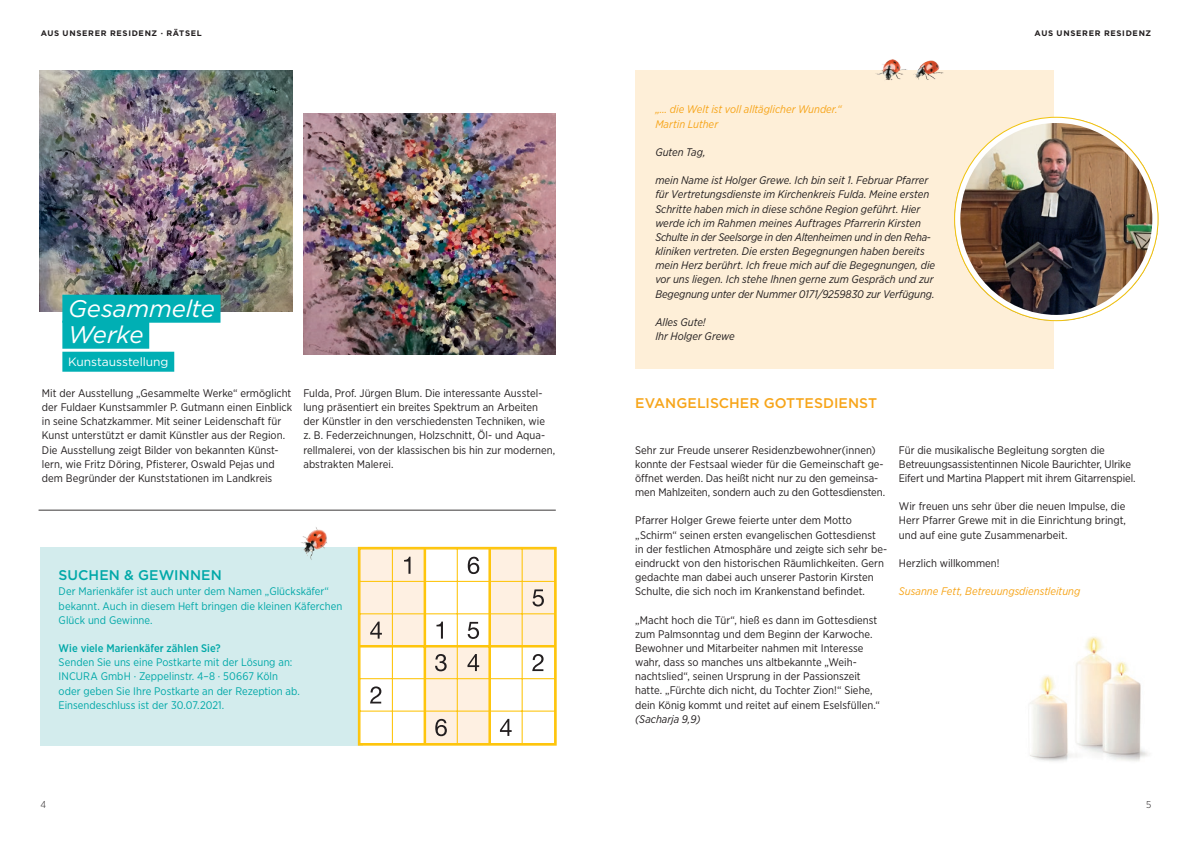
<style>
.page{position:relative;width:1191px;height:842px;background:#fff}
.page>*{position:absolute;margin:0;border:0;box-sizing:border-box;transform-origin:0 0}
.t1{font:italic 24px/26px "Gotham";letter-spacing:-.005em;color:#fff}
.t2{font:500 14px "Gotham";letter-spacing:.005em;color:#f7a51a}
.t3{font:500 14px "Gotham";letter-spacing:.01em;color:#00b6b5}
.t4{font:12px "Gotham";letter-spacing:-.005em;color:#fff}
.t5{font:11px/14.2px "Gotham Narrow";color:#231f20}
.t6{font:italic 11px/14.2px "Gotham Narrow";color:#231f20}
.t7{font:11px/14.2px "Gotham Narrow";color:#00b6b5}
.t8{font:italic 11px/14.2px "Gotham Narrow";color:#f7a51a}
.t9{font:500 11px "Gotham Narrow";letter-spacing:.005em;color:#00b6b5}
.t10{font:300 10px "Gotham Narrow";color:#231f20}
.t11{font:700 8px "Gotham";letter-spacing:.085em;color:#231f20}
</style>
<div class="page">
<div style="left:635px;top:71px;width:418px;height:298px;background:#feefd8"></div>
<img style="left:954px;top:117px;width:204px;height:204px;border-radius:102px">
<div style="left:954px;top:117px;width:204px;height:204px;border:6px solid #fff;border-radius:50%"></div>
<img style="left:40px;top:71px;width:252px;height:241px">
<img style="left:303px;top:113px;width:253px;height:241px">
<hr style="left:39px;top:510px;width:517px;height:1px;background:#231f20">
<div style="left:40px;top:547px;width:323px;height:199px;background:#d3eced"></div>
<img style="left:301px;top:527px;width:26px;height:33px">
<div style="left:360px;top:549px;width:65px;height:97px;background:#fef0e2"></div>
<div style="left:490px;top:549px;width:64px;height:97px;background:#fef0e2"></div>
<div style="left:360px;top:646px;width:65px;height:97px;background:#fff"></div>
<div style="left:425px;top:646px;width:65px;height:97px;background:#fef0e2"></div>
<svg style="left:404px;top:557px;width:6px;height:17px"></svg>
<svg style="left:468px;top:557px;width:11px;height:17px"></svg>
<svg style="left:532px;top:589px;width:12px;height:17px"></svg>
<svg style="left:370px;top:622px;width:12px;height:17px"></svg>
<svg style="left:436px;top:622px;width:7px;height:17px"></svg>
<svg style="left:467px;top:622px;width:12px;height:17px"></svg>
<svg style="left:435px;top:654px;width:11px;height:17px"></svg>
<svg style="left:467px;top:654px;width:12px;height:17px"></svg>
<svg style="left:532px;top:654px;width:11px;height:17px"></svg>
<svg style="left:370px;top:686px;width:11px;height:17px"></svg>
<svg style="left:435px;top:719px;width:12px;height:17px"></svg>
<svg style="left:500px;top:719px;width:11px;height:17px"></svg>
<hr style="left:360px;top:581px;width:194px;height:1px;background:#fec50d">
<hr style="left:360px;top:613px;width:194px;height:1px;background:#fec50d">
<hr style="left:360px;top:678px;width:194px;height:1px;background:#fec50d">
<hr style="left:360px;top:710px;width:194px;height:2px;background:#fec50d">
<hr style="left:392px;top:549px;width:1px;height:194px;background:#fec50d">
<hr style="left:457px;top:549px;width:1px;height:194px;background:#fec50d">
<hr style="left:521px;top:549px;width:2px;height:194px;background:#fec50d">
<hr style="left:423px;top:549px;width:3px;height:194px;background:#fec50d">
<hr style="left:488px;top:549px;width:3px;height:194px;background:#fec50d">
<hr style="left:360px;top:645px;width:194px;height:2px;background:#fec50d">
<div style="left:358px;top:547px;width:199px;height:199px;border:2px solid #fec50d"></div>
<div style="left:62px;top:295px;width:158px;height:28px;background:#00afb4"></div>
<div style="left:62px;top:321px;width:87px;height:28px;background:#00afb4"></div>
<div style="left:62px;top:352px;width:112px;height:20px;background:#00afb4"></div>
<img style="left:1030px;top:636px;width:118px;height:126px">
<img style="left:873px;top:59px;width:76px;height:21px">
<p class="t11" style="left:41px;top:27px;width:163px">AUS UNSERER RESIDENZ · RÄTSEL</p>
<h1 class="t1" style="left:68px;top:295px;width:148px">Gesammelte<br>Werke</h1>
<p class="t4" style="left:68px;top:354px;width:102px">Kunstausstellung</p>
<p class="t5" style="left:42px;top:386px;width:252px">Mit der Ausstellung „Gesammelte Werke“ ermöglicht der Fuldaer Kunstsammler P. Gutmann einen Einblick in seine Schatzkammer. Mit seiner Leidenschaft für Kunst unterstützt er damit Künstler aus der Region.<br>Die Ausstellung zeigt Bilder von bekannten Künst&shy;lern, wie Fritz Döring, Pfisterer, Oswald Pejas und dem Begründer der Kunststationen im Landkreis</p>
<p class="t5" style="left:303px;top:386px;width:253px">Fulda, Prof. Jürgen Blum. Die interessante Ausstel&shy;lung präsentiert ein breites Spektrum an Arbeiten der Künstler in den verschiedensten Techniken, wie<br>z. B. Federzeichnungen, Holzschnitt, Öl- und Aqua&shy;rellmalerei, von der klassischen bis hin zur modernen, abstrakten Malerei.</p>
<p class="t3" style="left:59px;top:566px;width:165px">SUCHEN &amp; GEWINNEN</p>
<p class="t7" style="left:59px;top:584px;width:285px">Der Marienkäfer ist auch unter dem Namen „Glückskäfer“ bekannt. Auch in diesem Heft bringen die kleinen Käferchen<br>Glück und Gewinne.</p>
<p class="t9" style="left:59px;top:641px;width:163px">Wie viele Marienkäfer zählen Sie?</p>
<p class="t7" style="left:59px;top:655px;width:243px">Senden Sie uns eine Postkarte mit der Lösung an:<br>INCURA GmbH · Zeppelinstr. 4–8 · 50667 Köln oder geben Sie Ihre Postkarte an der Rezeption ab.<br>Einsendeschluss ist der 30.07.2021.</p>
<p class="t8" style="left:655px;top:102px;width:188px">„… die Welt ist voll alltäglicher Wunder.“<br>Martin Luther</p>
<p class="t6" style="left:655px;top:145px;width:52px">Guten Tag,</p>
<p class="t6" style="left:655px;top:173px;width:281px">mein Name ist Holger Grewe. Ich bin seit 1. Februar Pfarrer für Vertretungsdienste im Kirchenkreis Fulda. Meine ersten Schritte haben mich in diese schöne Region geführt. Hier werde ich im Rahmen meines Auftrages Pfarrerin Kirsten Schulte in der Seelsorge in den Altenheimen und in den Reha&shy;kliniken vertreten. Die ersten Begegnungen haben bereits mein Herz berührt. Ich freue mich auf die Begegnungen, die vor uns liegen. Ich stehe Ihnen gerne zum Gespräch und zur Begegnung unter der Nummer 0171/9259830 zur Verfügung.</p>
<p class="t6" style="left:655px;top:315px;width:81px">Alles Gute!<br>Ihr Holger Grewe</p>
<p class="t2" style="left:635px;top:394px;width:244px">EVANGELISCHER GOTTESDIENST</p>
<p class="t11" style="left:1034px;top:27px;width:118px">AUS UNSERER RESIDENZ</p>
<p class="t5" style="left:635px;top:442px;width:251px">Sehr zur Freude unserer Residenzbewohner(innen) konnte der Festsaal wieder für die Gemeinschaft ge&shy;öffnet werden. Das heißt nicht nur zu den gemeinsa&shy;men Mahlzeiten, sondern auch zu den Gottesdiensten.</p>
<p class="t5" style="left:635px;top:513px;width:253px">Pfarrer Holger Grewe feierte unter dem Motto „Schirm“ seinen ersten evangelischen Gottesdienst<br>in der festlichen Atmosphäre und zeigte sich sehr be&shy;eindruckt von den historischen Räumlichkeiten. Gern gedachte man dabei auch unserer Pastorin Kirsten Schulte, die sich noch im Krankenstand befindet.</p>
<p class="t5" style="left:635px;top:612px;width:246px">„Macht hoch die Tür“, hieß es dann im Gottesdienst zum Palmsonntag und dem Beginn der Karwoche.<br>Bewohner und Mitarbeiter nahmen mit Interesse wahr, dass so manches uns altbekannte „Weih&shy;nachtslied“, seinen Ursprung in der Passionszeit hatte. „Fürchte dich nicht, du Tochter Zion!“ Siehe, dein König kommt und reitet auf einem Eselsfüllen.“</p>
<p class="t6" style="left:635px;top:712px;width:67px">(Sacharja 9,9)</p>
<p class="t5" style="left:899px;top:442px;width:238px">Für die musikalische Begleitung sorgten die<br>Betreuungsassistentinnen Nicole Baurichter, Ulrike<br>Eifert und Martina Plappert mit ihrem Gitarrenspiel.</p>
<p class="t5" style="left:899px;top:499px;width:229px;text-align:justify">Wir freuen uns sehr über die neuen Impulse, die Herr Pfarrer Grewe mit in die Einrichtung bringt, und auf eine gute Zusammenarbeit.</p>
<p class="t5" style="left:899px;top:556px;width:102px">Herzlich willkommen!</p>
<p class="t8" style="left:899px;top:584px;width:183px">Susanne Fett, Betreuungsdienstleitung</p>
<p class="t10" style="left:40px;top:798px;width:7px">4</p>
<p class="t10" style="left:1146px;top:798px;width:7px">5</p>
</div>
